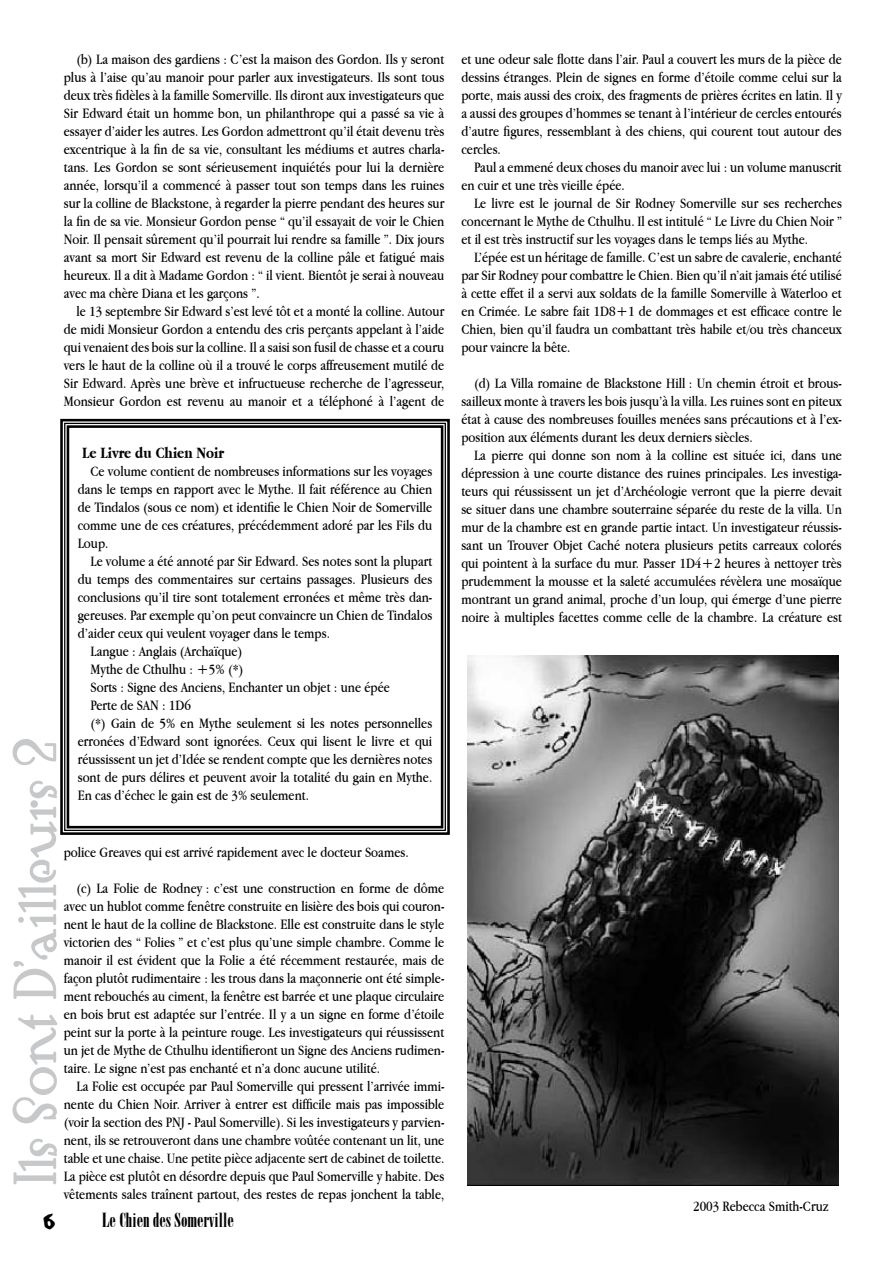
<style>
.page{position:relative;width:893px;height:1263px;background:#fff}
.page>*{position:absolute;margin:0;border:0;box-sizing:border-box;transform-origin:0 0}
.t1{font:60px "Hut Sut Ralston";color:#c6c8ca}
.t2{font:19.5px "Bodoni Poster Compressed";color:#000}
.t3{font:700 16.5px "Apple Garamond";color:#000}
.t4{font:15px/18px "Apple Garamond";color:#000;text-align:justify}
</style>
<div class="page">
<svg style="left:60px;top:418px;width:390px;height:417px"></svg>
<div style="left:64px;top:423px;width:382px;height:408px;border:1px solid #000"></div>
<div style="left:67px;top:425px;width:376px;height:403px;border:3px solid #000"></div>
<img style="left:467px;top:655px;width:372px;height:530px">
<p class="t4" style="left:64px;top:50px;width:382px;text-indent:13px">(b) La maison des gardiens : C’est la maison des Gordon. Ils y seront plus à l’aise qu’au manoir pour parler aux investigateurs. Ils sont tous deux très fidèles à la famille Somerville. Ils diront aux investigateurs que Sir Edward était un homme bon, un philanthrope qui a passé sa vie à essayer d’aider les autres. Les Gordon admettront qu’il était devenu très excentrique à la fin de sa vie, consultant les médiums et autres charla&shy;tans. Les Gordon se sont sérieusement inquiétés pour lui la dernière année, lorsqu’il a commencé à passer tout son temps dans les ruines sur la colline de Blackstone, à regarder la pierre pendant des heures sur la fin de sa vie. Monsieur Gordon pense “ qu’il essayait de voir le Chien Noir. Il pensait sûrement qu’il pourrait lui rendre sa famille ”. Dix jours avant sa mort Sir Edward est revenu de la colline pâle et fatigué mais heureux. Il a dit à Madame Gordon : “ il vient. Bientôt je serai à nouveau avec ma chère Diana et les garçons ”.</p>
<p class="t4" style="left:64px;top:302px;width:382px;text-indent:13px">le 13 septembre Sir Edward s’est levé tôt et a monté la colline. Autour de midi Monsieur Gordon a entendu des cris perçants appelant à l’aide qui venaient des bois sur la colline. Il a saisi son fusil de chasse et a couru vers le haut de la colline où il a trouvé le corps affreusement mutilé de Sir Edward. Après une brève et infructueuse recherche de l’agresseur, Monsieur Gordon est revenu au manoir et a téléphoné à l’agent de</p>
<p class="t3" style="left:82px;top:444px;width:144px">Le Livre du Chien Noir</p>
<p class="t4" style="left:78px;top:462px;width:356px;text-indent:13px">Ce volume contient de nombreuses informations sur les voyages dans le temps en rapport avec le Mythe. Il fait référence au Chien de Tindalos (sous ce nom) et identifie le Chien Noir de Somerville comme une de ces créatures, précédemment adoré par les Fils du Loup.</p>
<p class="t4" style="left:90px;top:552px;width:343px">Le volume a été annoté par Sir Edward. Ses notes sont la plupart</p>
<p class="t4" style="left:78px;top:570px;width:356px">du temps des commentaires sur certains passages. Plusieurs des</p>
<p class="t4" style="left:78px;top:588px;width:356px">conclusions qu’il tire sont totalement erronées et même très dan-</p>
<p class="t4" style="left:78px;top:606px;width:356px">gereuses. Par exemple qu’on peut convaincre un Chien de Tindalos</p>
<p class="t4" style="left:78px;top:624px;width:254px">d’aider ceux qui veulent voyager dans le temps.</p>
<p class="t4" style="left:90px;top:642px;width:153px">Langue : Anglais (Archaïque)</p>
<p class="t4" style="left:90px;top:660px;width:154px">Mythe de Cthulhu : +5% (*)</p>
<p class="t4" style="left:90px;top:678px;width:301px">Sorts : Signe des Anciens, Enchanter un objet : une épée</p>
<p class="t4" style="left:90px;top:696px;width:102px">Perte de SAN : 1D6</p>
<p class="t4" style="left:90px;top:714px;width:343px">(*) Gain de 5% en Mythe seulement si les notes personnelles</p>
<p class="t4" style="left:78px;top:732px;width:356px">erronées d’Edward sont ignorées. Ceux qui lisent le livre et qui</p>
<p class="t4" style="left:78px;top:750px;width:356px">réussissent un jet d’Idée se rendent compte que les dernières notes</p>
<p class="t4" style="left:78px;top:768px;width:356px">sont de purs délires et peuvent avoir la totalité du gain en Mythe.</p>
<p class="t4" style="left:78px;top:786px;width:233px">En cas d’échec le gain est de 3% seulement.</p>
<h1 class="t1" style="left:-4px;top:1185px;width:449px;rotate:-90deg">Ils Sont D’ailleurs 2</h1>
<p class="t4" style="left:64px;top:842px;width:346px">police Greaves qui est arrivé rapidement avec le docteur Soames.</p>
<p class="t4" style="left:64px;top:878px;width:382px;text-indent:13px">(c) La Folie de Rodney : c’est une construction en forme de dôme avec un hublot comme fenêtre construite en lisière des bois qui couron&shy;nent le haut de la colline de Blackstone. Elle est construite dans le style victorien des “ Folies ” et c’est plus qu’une simple chambre. Comme le manoir il est évident que la Folie a été récemment restaurée, mais de façon plutôt rudimentaire : les trous dans la maçonnerie ont été simple&shy;ment rebouchés au ciment, la fenêtre est barrée et une plaque circulaire en bois brut est adaptée sur l’entrée. Il y a un signe en forme d’étoile peint sur la porte à la peinture rouge. Les investigateurs qui réussissent un jet de Mythe de Cthulhu identifieront un Signe des Anciens rudimen&shy;taire. Le signe n’est pas enchanté et n’a donc aucune utilité.</p>
<p class="t4" style="left:64px;top:1076px;width:382px;text-indent:13px">La Folie est occupée par Paul Somerville qui pressent l’arrivée immi&shy;nente du Chien Noir. Arriver à entrer est difficile mais pas impossible (voir la section des PNJ - Paul Somerville). Si les investigateurs y parvien&shy;nent, ils se retrouveront dans une chambre voûtée contenant un lit, une table et une chaise. Une petite pièce adjacente sert de cabinet de toilette.<br>La pièce est plutôt en désordre depuis que Paul Somerville y habite. Des vêtements sales traînent partout, des restes de repas jonchent la table,</p>
<h2 class="t2" style="left:102px;top:1209px;width:134px">Le Chien des Somerville</h2>
<p class="t4" style="left:461px;top:50px;width:382px">et une odeur sale flotte dans l’air. Paul a couvert les murs de la pièce de dessins étranges. Plein de signes en forme d’étoile comme celui sur la porte, mais aussi des croix, des fragments de prières écrites en latin. Il y a aussi des groupes d’hommes se tenant à l’intérieur de cercles entourés d’autre figures, ressemblant à des chiens, qui courent tout autour des cercles.</p>
<p class="t4" style="left:461px;top:158px;width:382px;text-indent:13px">Paul a emmené deux choses du manoir avec lui : un volume manuscrit en cuir et une très vieille épée.</p>
<p class="t4" style="left:461px;top:194px;width:382px;text-indent:13px">Le livre est le journal de Sir Rodney Somerville sur ses recherches concernant le Mythe de Cthulhu. Il est intitulé “ Le Livre du Chien Noir ” et il est très instructif sur les voyages dans le temps liés au Mythe.</p>
<p class="t4" style="left:461px;top:248px;width:382px;text-indent:13px">L’épée est un héritage de famille. C’est un sabre de cavalerie, enchanté par Sir Rodney pour combattre le Chien. Bien qu’il n’ait jamais été utilisé à cette effet il a servi aux soldats de la famille Somerville à Waterloo et en Crimée. Le sabre fait 1D8+1 de dommages et est efficace contre le Chien, bien qu’il faudra un combattant très habile et/ou très chanceux pour vaincre la bête.</p>
<p class="t4" style="left:461px;top:374px;width:382px;text-indent:13px">(d) La Villa romaine de Blackstone Hill : Un chemin étroit et brous&shy;sailleux monte à travers les bois jusqu’à la villa. Les ruines sont en piteux état à cause des nombreuses fouilles menées sans précautions et à l’ex&shy;position aux éléments durant les deux derniers siècles.</p>
<p class="t4" style="left:461px;top:446px;width:382px;text-indent:13px">La pierre qui donne son nom à la colline est située ici, dans une dépression à une courte distance des ruines principales. Les investiga&shy;teurs qui réussissent un jet d’Archéologie verront que la pierre devait se situer dans une chambre souterraine séparée du reste de la villa. Un mur de la chambre est en grande partie intact. Un investigateur réussis&shy;sant un Trouver Objet Caché notera plusieurs petits carreaux colorés qui pointent à la surface du mur. Passer 1D4+2 heures à nettoyer très prudemment la mousse et la saleté accumulées révèlera une mosaïque montrant un grand animal, proche d’un loup, qui émerge d’une pierre noire à multiples facettes comme celle de la chambre. La créature est</p>
<p class="t4" style="left:693px;top:1197px;width:137px">2003 Rebecca Smith-Cruz</p>
</div>
